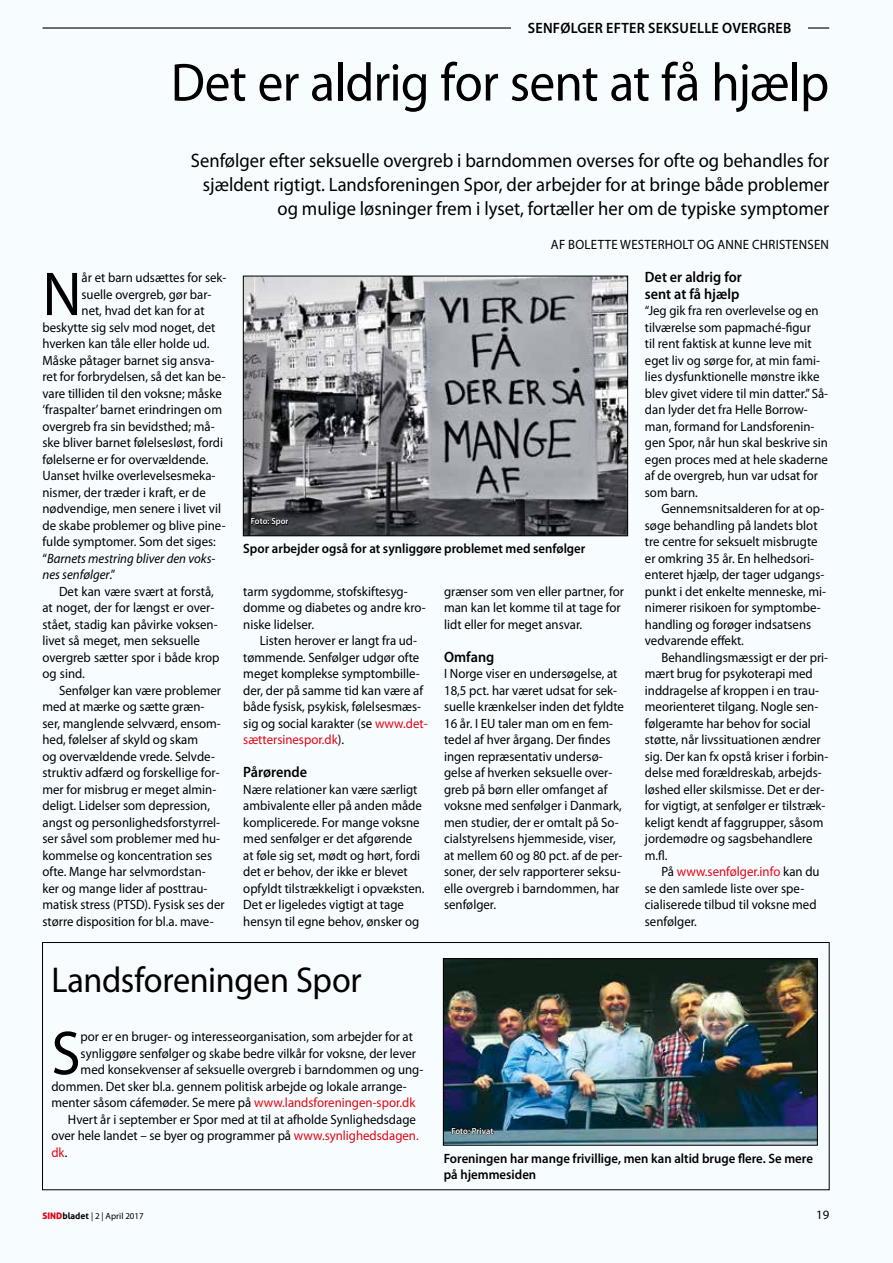
<style>
.page{position:relative;width:893px;height:1263px;background:#f7fcff}
.page>*{position:absolute;margin:0;border:0;box-sizing:border-box;transform-origin:0 0}
.t1{font:62.4px "Myriad Pro";color:#000;scale:.95 1}
.t2{font:54px "Myriad Pro";letter-spacing:-.015em;color:#000;scale:.95 1}
.t3{font:36px "Myriad Pro";letter-spacing:-.01em;color:#000;scale:.95 1}
.t4{font:19.5px/24px "Myriad Pro";color:#000;text-align:right;scale:.95 1}
.t5{font:600 15px/16.5px "Myriad Pro";color:#000;scale:.95 1}
.t6{font:600 15px "Myriad Pro";letter-spacing:.02em;color:#000;scale:.95 1}
.t7{font:13.5px/16.5px "Myriad Pro";color:#000;scale:.95 1}
.t8{font:600 13.5px/16.5px "Myriad Pro";color:#000;scale:.95 1}
.t9{font:italic 13.5px "Myriad Pro";color:#000;scale:.95 1}
.t10{font:13.5px "Myriad Pro";letter-spacing:.02em;color:#000;scale:.95 1}
.t11{font:13.5px "Myriad Pro";color:#e30613;scale:.95 1}
.t12{font:12.75px "Myriad Pro";color:#000}
.t13{font:9px "Myriad Pro";color:#000}
.t14{font:600 9px "Myriad Pro";letter-spacing:-.005em;color:#fff;scale:.95 1}
.s1{font-style:normal}
.s2{color:#e30613}
.s3{color:#000}
.s4{font-family:"Aller Display";color:#e30613}
.s5{font-family:"Aller";font-weight:700}
</style>
<div class="page">
<hr style="left:43px;top:27px;width:786px;height:2px;background:#000">
<div style="left:511px;top:21px;width:297px;height:16px;background:#f7fcff"></div>
<div style="left:42px;top:942px;width:788px;height:248px;border:1px solid #000"></div>
<img style="left:445px;top:960px;width:371px;height:183px">
<div style="left:443px;top:958px;width:375px;height:187px;border:1px solid #000"></div>
<svg style="left:452px;top:1127px;width:41px;height:8px"></svg>
<img style="left:245px;top:278px;width:381px;height:256px">
<div style="left:243px;top:276px;width:385px;height:260px;border:1px solid #000"></div>
<svg style="left:251px;top:518px;width:38px;height:8px"></svg>
<p class="t6" style="left:528px;top:18px;width:279px">SENFØLGER EFTER SEKSUELLE OVERGREB</p>
<h2 class="t2" style="left:171px;top:49px;width:695px">Det er aldrig for sent at få hjælp</h2>
<p class="t4" style="left:191px;top:148px;width:673px">Senfølger efter seksuelle overgreb i barndommen overses for ofte og behandles for sjældent rigtigt. Landsforeningen Spor, der arbejder for at bringe både problemer og mulige løsninger frem i lyset, fortæller her om de typiske symptomer</p>
<p class="t10" style="left:551px;top:236px;width:294px">AF BOLETTE WESTERHOLT OG ANNE CHRISTENSEN</p>
<h1 class="t1" style="left:43px;top:256px;width:43px">N</h1>
<p class="t7" style="left:82px;top:269px;width:154px">år et barn udsættes for sek-</p>
<p class="t7" style="left:82px;top:286px;width:138px">suelle overgreb, gør bar-</p>
<p class="t7" style="left:82px;top:302px;width:131px">net, hvad det kan for at</p>
<p class="t7" style="left:43px;top:319px;width:183px">beskytte sig selv mod noget, det</p>
<p class="t7" style="left:43px;top:335px;width:177px">hverken kan tåle eller holde ud.</p>
<p class="t7" style="left:43px;top:352px;width:183px">Måske påtager barnet sig ansva-</p>
<p class="t7" style="left:43px;top:368px;width:194px">ret for forbrydelsen, så det kan be-</p>
<p class="t7" style="left:43px;top:385px;width:190px">vare tilliden til den voksne; måske</p>
<p class="t7" style="left:43px;top:401px;width:190px">‘fraspalter’ barnet erindringen om</p>
<p class="t7" style="left:43px;top:418px;width:183px">overgreb fra sin bevidsthed; må-</p>
<p class="t7" style="left:43px;top:434px;width:191px">ske bliver barnet følelsesløst, fordi</p>
<p class="t7" style="left:43px;top:451px;width:176px">følelserne er for overvældende.</p>
<p class="t7" style="left:43px;top:467px;width:184px">Uanset hvilke overlevelsesmeka-</p>
<p class="t7" style="left:43px;top:484px;width:173px">nismer, der træder i kraft, er de</p>
<p class="t7" style="left:43px;top:500px;width:190px">nødvendige, men senere i livet vil</p>
<p class="t7" style="left:43px;top:517px;width:194px">de skabe problemer og blive pine-</p>
<p class="t7" style="left:43px;top:533px;width:184px">fulde symptomer. Som det siges:</p>
<p class="t9" style="left:43px;top:550px;width:183px"><span class="s1">“</span>Barnets mestring bliver den voks-</p>
<p class="t9" style="left:43px;top:566px;width:78px">nes senfølger<span class="s1">.”</span></p>
<p class="t7" style="left:59px;top:583px;width:164px">Det kan være svært at forstå,</p>
<p class="t7" style="left:43px;top:599px;width:182px">at noget, der for længst er over-</p>
<p class="t7" style="left:43px;top:616px;width:185px">stået, stadig kan påvirke voksen-</p>
<p class="t7" style="left:43px;top:632px;width:167px">livet så meget, men seksuelle</p>
<p class="t7" style="left:43px;top:649px;width:188px">overgreb sætter spor i både krop</p>
<p class="t7" style="left:43px;top:665px;width:46px">og sind.</p>
<p class="t7" style="left:59px;top:682px;width:172px">Senfølger kan være problemer</p>
<p class="t7" style="left:43px;top:698px;width:172px">med at mærke og sætte græn-</p>
<p class="t7" style="left:43px;top:715px;width:189px">ser, manglende selvværd, ensom-</p>
<p class="t7" style="left:43px;top:731px;width:165px">hed, følelser af skyld og skam</p>
<p class="t7" style="left:43px;top:748px;width:183px">og overvældende vrede. Selvde-</p>
<p class="t7" style="left:43px;top:764px;width:188px">struktiv adfærd og forskellige for-</p>
<p class="t7" style="left:43px;top:781px;width:184px">mer for misbrug er meget almin-</p>
<p class="t7" style="left:43px;top:797px;width:178px">deligt. Lidelser som depression,</p>
<p class="t7" style="left:43px;top:814px;width:188px">angst og personlighedsforstyrrel-</p>
<p class="t7" style="left:43px;top:830px;width:189px">ser såvel som problemer med hu-</p>
<p class="t7" style="left:43px;top:847px;width:180px">kommelse og koncentration ses</p>
<p class="t7" style="left:43px;top:863px;width:173px">ofte. Mange har selvmordstan-</p>
<p class="t7" style="left:43px;top:880px;width:174px">ker og mange lider af posttrau-</p>
<p class="t7" style="left:43px;top:896px;width:193px">matisk stress (PTSD). Fysisk ses der</p>
<p class="t7" style="left:43px;top:913px;width:182px">større disposition for bl.a. mave-</p>
<p class="t14" style="left:251px;top:515px;width:41px">Foto: Spor</p>
<p class="t8" style="left:243px;top:540px;width:362px">Spor arbejder også for at synliggøre problemet med senfølger</p>
<p class="t7" style="left:243px;top:583px;width:194px">tarm sygdomme, stofskiftesyg&shy;domme og diabetes og andre kro&shy;niske lidelser.</p>
<p class="t7" style="left:243px;top:632px;width:195px;text-indent:17px">Listen herover er langt fra ud&shy;tømmende. Senfølger udgør ofte meget komplekse symptombille&shy;der, der på samme tid kan være af både fysisk, psykisk, følelsesmæs&shy;sig og social karakter (se <span class="s2">www.det&shy;sættersinespor.dk</span>).</p>
<p class="t5" style="left:243px;top:763px;width:69px">Pårørende</p>
<p class="t7" style="left:243px;top:781px;width:192px">Nære relationer kan være særligt ambivalente eller på anden måde komplicerede. For mange voksne med senfølger er det afgørende at føle sig set, mødt og hørt, fordi det er behov, der ikke er blevet opfyldt tilstrækkeligt i opvæksten.<br>Det er ligeledes vigtigt at tage hensyn til egne behov, ønsker og</p>
<p class="t7" style="left:444px;top:583px;width:191px">grænser som ven eller partner, for man kan let komme til at tage for lidt eller for meget ansvar.</p>
<p class="t5" style="left:444px;top:648px;width:54px">Omfang</p>
<p class="t7" style="left:444px;top:665px;width:191px">I Norge viser en undersøgelse, at<br>18,5 pct. har været udsat for sek&shy;suelle krænkelser inden det fyldte<br>16 år. I EU taler man om en fem&shy;tedel af hver årgang. Der findes ingen repræsentativ undersø&shy;gelse af hverken seksuelle over&shy;greb på børn eller omfanget af voksne med senfølger i Danmark, men studier, der er omtalt på So&shy;cialstyrelsens hjemmeside, viser, at mellem 60 og 80 pct. af de per&shy;soner, der selv rapporterer seksu&shy;elle overgreb i barndommen, har senfølger.</p>
<p class="t5" style="left:645px;top:268px;width:104px">Det er aldrig for sent at få hjælp</p>
<p class="t7" style="left:645px;top:302px;width:194px">“Jeg gik fra ren overlevelse og en tilværelse som papmaché-figur<br>til rent faktisk at kunne leve mit eget liv og sørge for, at min fami&shy;lies dysfunktionelle mønstre ikke blev givet videre til min datter.” Så&shy;dan lyder det fra Helle Borrow&shy;man, formand for Landsforenin&shy;gen Spor, når hun skal beskrive sin egen proces med at hele skaderne af de overgreb, hun var udsat for som barn.</p>
<p class="t7" style="left:645px;top:500px;width:192px;text-indent:17px">Gennemsnitsalderen for at op&shy;søge behandling på landets blot tre centre for seksuelt misbrugte er omkring 35 år. En helhedsori&shy;enteret hjælp, der tager udgangs&shy;punkt i det enkelte menneske, mi&shy;nimerer risikoen for symptombe&shy;handling og forøger indsatsens vedvarende effekt.</p>
<p class="t7" style="left:645px;top:649px;width:195px;text-indent:17px">Behandlingsmæssigt er der pri&shy;mært brug for psykoterapi med inddragelse af kroppen i en trau&shy;meorienteret tilgang. Nogle sen&shy;følgeramte har behov for social støtte, når livssituationen ændrer sig. Der kan fx opstå kriser i forbin&shy;delse med forældreskab, arbejds&shy;løshed eller skilsmisse. Det er der&shy;for vigtigt, at senfølger er tilstræk&shy;keligt kendt af faggrupper, såsom jordemødre og sagsbehandlere m.fl.</p>
<p class="t7" style="left:645px;top:863px;width:185px;text-indent:17px">På <span class="s2">www.senfølger.info</span> kan du se den samlede liste over spe&shy;cialiserede tilbud til voksne med senfølger.</p>
<h3 class="t3" style="left:51px;top:957px;width:328px">Landsforeningen Spor</h3>
<h1 class="t1" style="left:51px;top:1015px;width:32px">S</h1>
<p class="t7" style="left:81px;top:1028px;width:351px">por er en bruger- og interesseorganisation, som arbejder for at</p>
<p class="t7" style="left:81px;top:1045px;width:355px">synliggøre senfølger og skabe bedre vilkår for voksne, der lever</p>
<p class="t7" style="left:81px;top:1061px;width:362px">med konsekvenser af seksuelle overgreb i barndommen og ung-</p>
<p class="t7" style="left:51px;top:1078px;width:376px">dommen. Det sker bl.a. gennem politisk arbejde og lokale arrange-</p>
<p class="t7" style="left:51px;top:1094px;width:385px">menter såsom cáfemøder. Se mere på <span class="s2">www.landsforeningen-spor.dk</span></p>
<p class="t7" style="left:68px;top:1111px;width:368px">Hvert år i september er Spor med at til at afholde Synlighedsdage</p>
<p class="t7" style="left:51px;top:1127px;width:388px">over hele landet – se byer og programmer på <span class="s2">www.synlighedsdagen.</span></p>
<p class="t11" style="left:51px;top:1144px;width:18px">dk<span class="s3">.</span></p>
<p class="t14" style="left:451px;top:1125px;width:46px">Foto: Privat</p>
<p class="t8" style="left:444px;top:1150px;width:390px">Foreningen har mange frivillige, men kan altid bruge flere. Se mere på hjemmesiden</p>
<p class="t13" style="left:43px;top:1210px;width:103px"><span class="s4">SIND</span><span class="s5">bladet</span> | 2 | April 2017</p>
<p class="t12" style="left:816px;top:1207px;width:15px">19</p>
</div>
